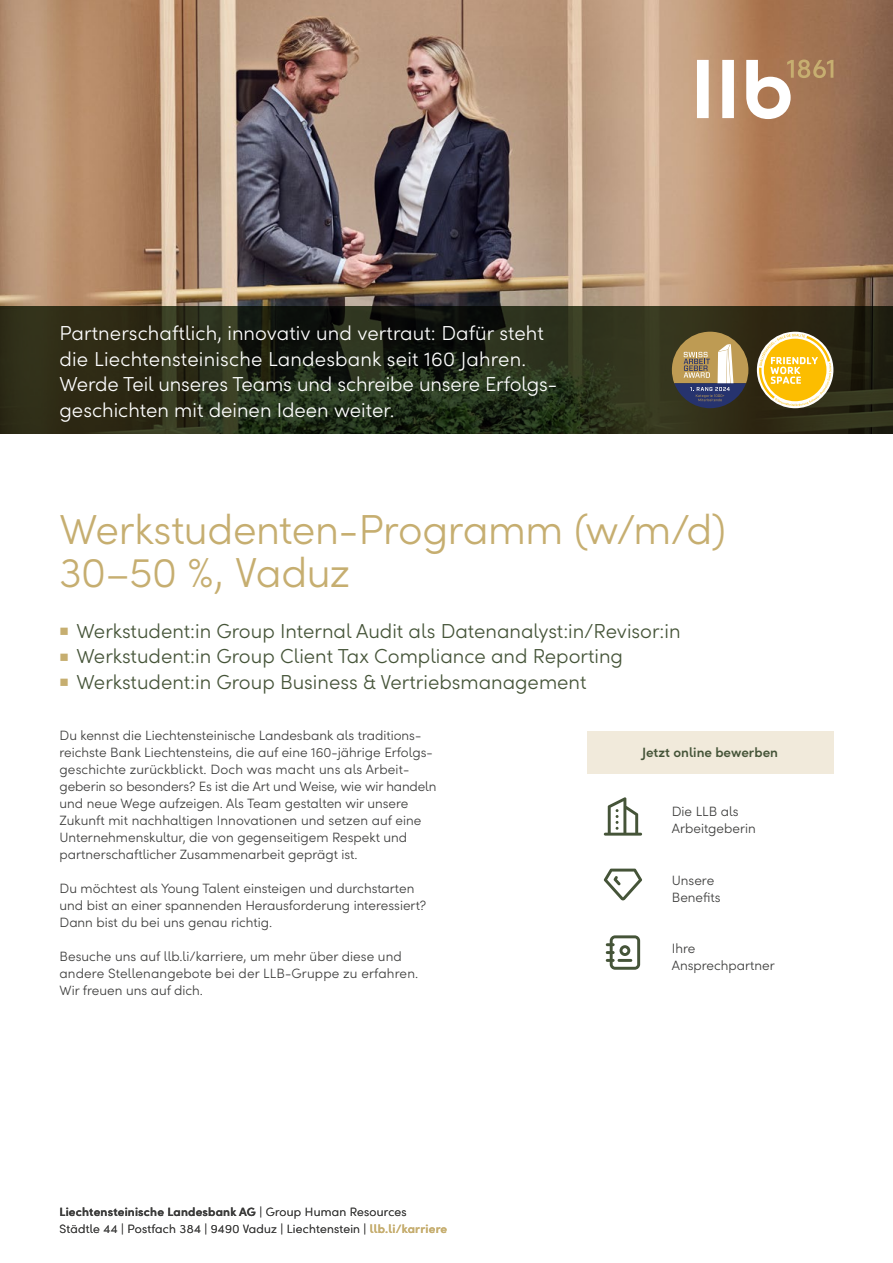
<style>
.page{position:relative;width:893px;height:1263px;background:#fff}
.page>*{position:absolute;margin:0;border:0;box-sizing:border-box;transform-origin:0 0}
.t1{font:42px/42.5px "LLB Sofia Pro Light";letter-spacing:-.01em;color:#c6ae70}
.t2{font:20.25px/25.5px "LLB Sofia Pro Light";color:#fff}
.t3{font:20.25px "LLB Sofia Pro Light";color:#455438}
.t4{font:13.5px/17px "LLB Sofia Pro Light";color:#3c3c3b}
.t5{font:700 13.5px "LLB Sofia Pro Semi";color:#455438}
.t6{font:12px "LLB Sofia Pro Light";letter-spacing:.02em;color:#3c3c3b}
.t7{font:700 12px "LLB Sofia Pro Semi";letter-spacing:.015em;color:#3c3c3b}
.s1{font-size:13.5px;color:#c6ae70}
.s2{font-family:"LLB Sofia Pro Light";font-weight:400}
.s3{font-family:"LLB Sofia Pro Semi";font-weight:700;color:#c6ae70}
</style>
<div class="page">
<img style="left:0;top:0;width:893px;height:306px">
<svg style="left:0;top:306px;width:893px;height:128px;background:#272b17"></svg>
<div style="left:587px;top:731px;width:246px;height:43px;background:#f1eadb"></div>
<svg style="left:604px;top:797px;width:38px;height:39px"></svg>
<svg style="left:604px;top:869px;width:38px;height:31px"></svg>
<svg style="left:606px;top:935px;width:34px;height:35px"></svg>
<svg style="left:697px;top:60px;width:136px;height:59px"></svg>
<svg style="left:672px;top:332px;width:76px;height:76px;background:#857860"></svg>
<svg style="left:757px;top:332px;width:76px;height:76px"></svg>
<h2 class="t2" style="left:60px;top:319px;width:499px">Partnerschaftlich, innovativ und vertraut: Dafür steht die Liechtensteinische Landesbank seit 160 Jahren.<br>Werde Teil unseres Teams und schreibe unsere Erfolgs&shy;geschichten mit deinen Ideen weiter.</h2>
<h1 class="t1" style="left:60px;top:506px;width:668px">Werkstudenten-Programm (w/m/d)<br>30–50 %, Vaduz</h1>
<h2 class="t3" style="left:60px;top:616px;width:623px"><span class="s1">■</span> Werkstudent:in Group Internal Audit als Datenanalyst:in/Revisor:in</h2>
<h2 class="t3" style="left:60px;top:642px;width:565px"><span class="s1">■</span> Werkstudent:in Group Client Tax Compliance and Reporting</h2>
<h2 class="t3" style="left:60px;top:667px;width:528px"><span class="s1">■</span> Werkstudent:in Group Business &amp; Vertriebsmanagement</h2>
<p class="t4" style="left:60px;top:726px;width:378px">Du kennst die Liechtensteinische Landesbank als traditions&shy;reichste Bank Liechtensteins, die auf eine 160-jährige Erfolgs&shy;geschichte zurückblickt. Doch was macht uns als Arbeit&shy;geberin so besonders? Es ist die Art und Weise, wie wir handeln und neue Wege aufzeigen. Als Team gestalten wir unsere Zukunft mit nachhaltigen Innovationen und setzen auf eine Unternehmenskultur, die von gegenseitigem Respekt und partnerschaftlicher Zusammenarbeit geprägt ist.</p>
<p class="t4" style="left:60px;top:879px;width:368px">Du möchtest als Young Talent einsteigen und durchstarten und bist an einer spannenden Herausforderung interessiert?<br>Dann bist du bei uns genau richtig.</p>
<p class="t4" style="left:60px;top:947px;width:360px">Besuche uns auf llb.li/karriere, um mehr über diese und andere Stellenangebote bei der LLB-Gruppe zu erfahren.<br>Wir freuen uns auf dich.</p>
<p class="t7" style="left:60px;top:1203px;width:349px">Liechtensteinische Landesbank AG <span class="s2">| Group Human Resources</span></p>
<p class="t6" style="left:60px;top:1220px;width:389px">Städtle 44 | Postfach 384 | 9490 Vaduz | Liechtenstein | <span class="s3">llb.li/karriere</span></p>
<p class="t5" style="left:642px;top:742px;width:137px">Jetzt online bewerben</p>
<p class="t4" style="left:672px;top:802px;width:85px">Die LLB als<br>Arbeitgeberin</p>
<p class="t4" style="left:672px;top:870px;width:50px">Unsere<br>Benefits</p>
<p class="t4" style="left:672px;top:938px;width:104px">Ihre<br>Ansprechpartner</p>
</div>
